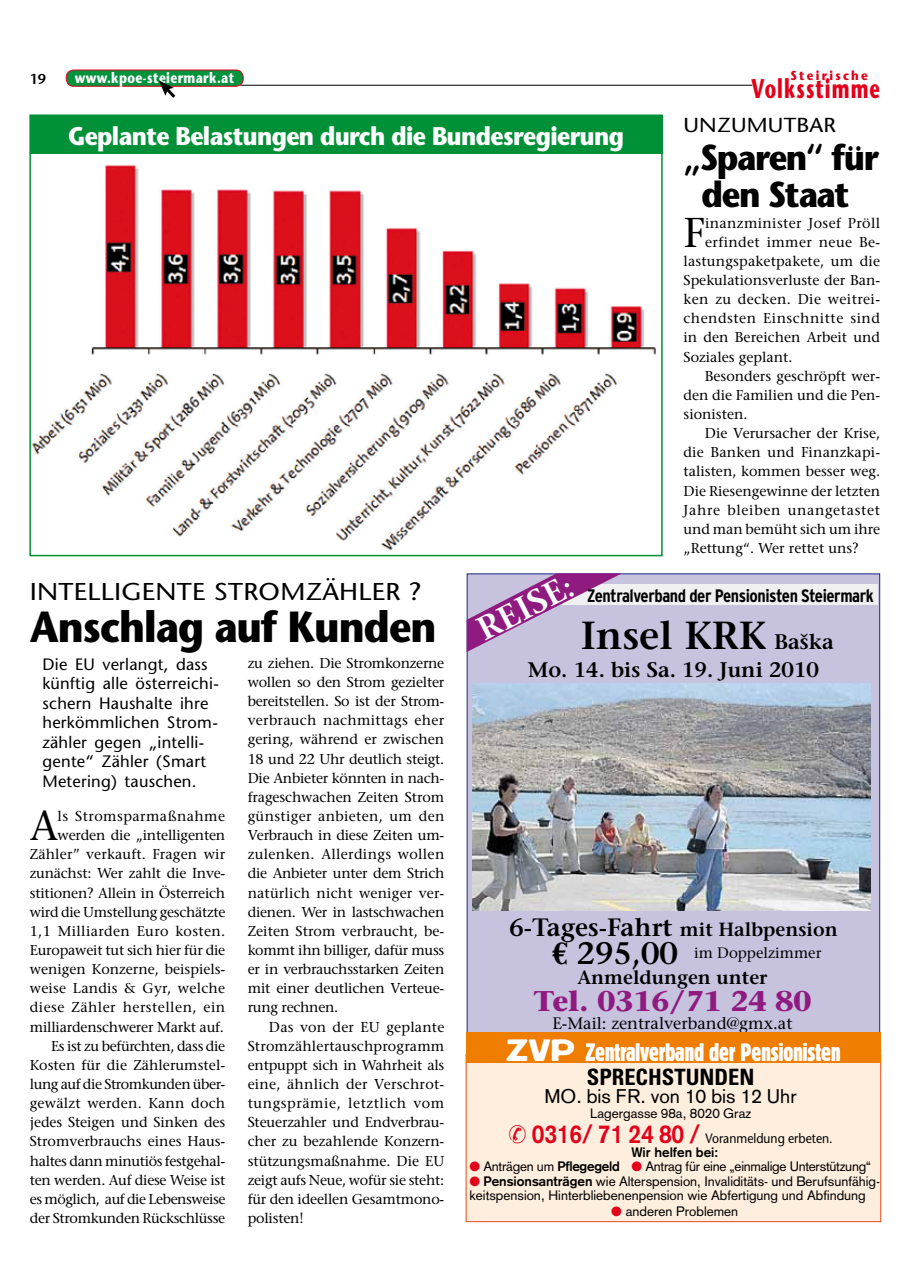
<style>
.page{position:relative;width:910px;height:1276px;background:#fff}
.page>*{position:absolute;margin:0;border:0;box-sizing:border-box;transform-origin:0 0}
.t1{font:700 43.5px "Stone Sans";letter-spacing:-.025em;color:#000;scale:.9 1}
.t2{font:41.55px "Stone Serif";color:#000}
.t3{font:600 39px "Stone Serif";color:#000}
.t4{font:700 36px/37.5px "Stone Sans";letter-spacing:-.04em;color:#000;text-align:center;scale:.9 1}
.t5{font:600 33px "Stone Serif";color:#fff}
.t6{font:600 31.05px "Stone Serif";color:#000}
.t7{font:700 28.5px "Stone Serif";color:#8f1b80}
.t8{font:700 27px "Stone Sans";letter-spacing:.06em;color:#e2001b;scale:.67 1}
.t9{font:700 25.5px "Stone Sans";letter-spacing:-.025em;color:#fff;scale:.9 1}
.t10{font:25.05px "Block BE Extra Cn";color:#fff}
.t11{font:24.3px "Stone Sans";letter-spacing:.01em;color:#000;scale:1.11 1}
.t12{font:700 condensed 22.5px "Univers";color:#000}
.t13{font:600 21px "Stone Serif";color:#000}
.t14{font:20.25px "Stone Sans";color:#000;scale:1.11 1}
.t15{font:19.5px "Akzidenz Grotesk";color:#000}
.t16{font:600 19.05px "Stone Serif";color:#000}
.t17{font:700 condensed 18px "Interstate";letter-spacing:-.025em;color:#000}
.t18{font:16.5px/19.5px "Stone Sans";letter-spacing:.015em;color:#000}
.t19{font:16.5px "Stone Serif";color:#000}
.t20{font:700 15px "Stone Sans";letter-spacing:.03em;color:#fff;scale:.8 1}
.t21{font:15px "Stone Serif";color:#000}
.t22{font:14.25px/19.2px "Stone Serif";color:#000;text-align:justify}
.t23{font:14.25px "Stone Serif";letter-spacing:.025em;color:#000}
.t24{font:14.25px "Stone Serif";letter-spacing:.035em;color:#000}
.t25{font:14.25px "Stone Serif";letter-spacing:.045em;color:#000}
.t26{font:600 14.25px "Stone Sans";color:#000}
.t27{font:13.5px/13.5px "Akzidenz Grotesk";color:#000}
.t28{font:13.5px "Akzidenz Grotesk";letter-spacing:-.02em;color:#000}
.t29{font:13.5px "Stone Sans";color:#000;scale:.9 1}
.t30{font:700 13.5px "Akzidenz Grotesk";color:#000}
.t31{font:700 12.9px "Stone Sans";letter-spacing:.2em;color:#e2001b;scale:.89 1}
.s1{font-size:29.1px}
.s2{font-size:25.05px}
.s3{font-family:"Euro Serif";font-weight:700}
.s4{font-family:"Block BE";font-size:30.6px}
.s5{font-family:"Akzidenz Grotesk";font-weight:700;font-size:25.5px;color:#e2001a}
.s6{color:#e2001a}
.s7{font-weight:700}
</style>
<div class="page">
<hr style="left:240px;top:85px;width:512px;height:1px;background:#000">
<div style="left:66px;top:70px;width:177px;height:16px;background:#00933d;border-radius:8px"></div>
<div style="left:66px;top:70px;width:178px;height:17px;border:1px solid #e2001b;border-radius:8px"></div>
<svg style="left:159px;top:80px;width:19px;height:18px"></svg>
<img style="left:32px;top:165px;width:624px;height:386px">
<div style="left:30px;top:115px;width:632px;height:39px;background:#009037"></div>
<div style="left:467px;top:573px;width:413px;height:502px;background:#c7c2de;border:1px solid #162983"></div>
<div style="left:562px;top:584px;width:316px;height:20px;background:#f0f0f1"></div>
<img style="left:473px;top:684px;width:397px;height:226px">
<div style="left:466px;top:1054px;width:415px;height:168px;background:#feeede;border:1px solid #e74c14"></div>
<div style="left:466px;top:1032px;width:415px;height:30px;background:#ee7d00"></div>
<svg style="left:467px;top:573px;width:155px;height:79px"></svg>
<p class="t20" style="left:75px;top:68px;width:201px">www.kpoe-steiermark.at</p>
<p class="t31" style="left:790px;top:67px;width:89px">Steirische</p>
<p class="t26" style="left:30px;top:70px;width:18px">19</p>
<h3 class="t8" style="left:752px;top:72px;width:193px">Volksstimme</h3>
<h3 class="t9" style="left:68px;top:119px;width:619px">Geplante Belastungen durch die Bundesregierung</h3>
<h3 class="t14" style="left:683px;top:113px;width:15px">Unz</h3>
<h3 class="t14" style="left:731px;top:113px;width:61px">umutbar</h3>
<h3 class="t4" style="left:683px;top:138px;width:218px">„Sparen“ für den Staat</h3>
<h2 class="t2" style="left:683px;top:207px;width:23px">F</h2>
<p class="t23" style="left:705px;top:214px;width:177px">inanzminister Josef Pröll</p>
<p class="t23" style="left:705px;top:233px;width:177px">erfindet immer neue Be-</p>
<p class="t22" style="left:683px;top:251px;width:198px">lastungspaketpakete, um die</p>
<p class="t22" style="left:683px;top:270px;width:198px">Spekulationsverluste der Ban-</p>
<p class="t23" style="left:683px;top:290px;width:198px">ken zu decken. Die weitrei-</p>
<p class="t24" style="left:683px;top:310px;width:198px">chendsten Einschnitte sind</p>
<p class="t22" style="left:683px;top:328px;width:198px">in den Bereichen Arbeit und</p>
<p class="t22" style="left:683px;top:347px;width:111px">Soziales geplant.</p>
<p class="t22" style="left:705px;top:366px;width:177px">Besonders geschröpft wer-</p>
<p class="t22" style="left:683px;top:385px;width:198px">den die Familien und die Pen-</p>
<p class="t22" style="left:683px;top:404px;width:66px">sionisten.</p>
<p class="t22" style="left:705px;top:423px;width:177px">Die Verursacher der Krise,</p>
<p class="t22" style="left:683px;top:443px;width:198px">die Banken und Finanzkapi-</p>
<p class="t22" style="left:683px;top:462px;width:198px">talisten, kommen besser weg.</p>
<p class="t22" style="left:683px;top:481px;width:198px">Die Riesengewinne der letzten</p>
<p class="t25" style="left:683px;top:501px;width:198px">Jahre bleiben unangetastet</p>
<p class="t22" style="left:683px;top:519px;width:198px">und man bemüht sich um ihre</p>
<p class="t22" style="left:683px;top:538px;width:177px">„Rettung“. Wer rettet uns?</p>
<h3 class="t11" style="left:30px;top:576px;width:354px">INTELLIGENTE STROMZÄHLER ?</h3>
<h1 class="t1" style="left:30px;top:599px;width:453px">Anschlag auf Kunden</h1>
<p class="t18" style="left:43px;top:654px;width:178px">Die EU verlangt, dass künftig alle österreichi&shy;schern Haushalte ihre herkömmlichen Strom&shy;zähler gegen „intelli&shy;gente“ Zähler (Smart<br>Metering) tauschen.</p>
<h2 class="t2" style="left:30px;top:800px;width:30px">A</h2>
<p class="t22" style="left:30px;top:806px;width:197px;text-align:right">ls Stromsparmaßnahme werden die „intelligenten<br>Zähler” verkauft. Fragen wir zunächst: Wer zahlt die Inve&shy;stitionen? Allein in Österreich wird die Umstellung geschätzte<br>1,1 Milliarden Euro kosten.<br>Europaweit tut sich hier für die wenigen Konzerne, beispiels&shy;weise Landis &amp; Gyr, welche diese Zähler herstellen, ein milliardenschwerer Markt auf.<br>Es ist zu befürchten, dass die<br>Kosten für die Zählerumstel&shy;lung auf die Stromkunden über&shy;gewälzt werden. Kann doch jedes Steigen und Sinken des<br>Stromverbrauchs eines Haus&shy;haltes dann minutiös festgehal&shy;ten werden. Auf diese Weise ist es möglich, auf die Lebensweise der Stromkunden Rückschlüsse</p>
<p class="t22" style="left:248px;top:653px;width:198px">zu ziehen. Die Stromkonzerne wollen so den Strom gezielter bereitstellen. So ist der Strom&shy;verbrauch nachmittags eher gering, während er zwischen 18 und 22 Uhr deutlich steigt.<br>Die Anbieter könnten in nach&shy;frageschwachen Zeiten Strom günstiger anbieten, um den Verbrauch in diese Zeiten um&shy;zulenken. Allerdings wollen die Anbieter unter dem Strich natürlich nicht weniger ver&shy;dienen. Wer in lastschwachen Zeiten Strom verbraucht, be&shy;kommt ihn billiger, dafür muss er in verbrauchsstarken Zeiten mit einer deutlichen Verteue&shy;rung rechnen.</p>
<p class="t22" style="left:248px;top:1017px;width:198px;text-indent:21px">Das von der EU geplante Stromzählertauschprogramm entpuppt sich in Wahrheit als eine, ähnlich der Verschrot&shy;tungsprämie, letztlich vom Steuerzahler und Endverbrau&shy;cher zu bezahlende Konzern&shy;stützungsmaßnahme. Die EU zeigt aufs Neue, wofür sie steht: für den ideellen Gesamtmono&shy;polisten!</p>
<h3 class="t5" style="left:470px;top:612px;width:105px;rotate:-27deg">REISE<span class="s1">:</span></h3>
<p class="t17" style="left:587px;top:586px;width:288px">Zentralverband der Pensionisten Steiermark</p>
<h3 class="t3" style="left:581px;top:611px;width:187px">Insel KRK</h3>
<h3 class="t13" style="left:528px;top:657px;width:293px">Mo. 14. bis Sa. 19. Juni 2010</h3>
<h3 class="t13" style="left:774px;top:628px;width:61px">Baška</h3>
<h3 class="t16" style="left:509px;top:917px;width:330px"><span class="s2">6-Tages-Fahrt</span> mit Halbpension</h3>
<h3 class="t6" style="left:552px;top:934px;width:127px"><span class="s3">e</span> 295,00</h3>
<p class="t21" style="left:694px;top:943px;width:129px">im Doppelzimmer</p>
<h3 class="t16" style="left:577px;top:965px;width:191px">Anmeldungen unter</h3>
<h3 class="t7" style="left:533px;top:982px;width:279px">Tel. 0316/71 24 80</h3>
<p class="t19" style="left:552px;top:1013px;width:242px">E-Mail: zentralverband@gmx.at</p>
<h3 class="t10" style="left:506px;top:1037px;width:336px"><span class="s4">ZVP</span> Zentralverband der Pensionisten</h3>
<h3 class="t12" style="left:587px;top:1063px;width:169px">SPRECHSTUNDEN</h3>
<h3 class="t15" style="left:544px;top:1084px;width:254px">MO. bis FR. von 10 bis 12 Uhr</h3>
<p class="t27" style="left:590px;top:1106px;width:163px">Lagergasse 98a, 8020 Graz</p>
<p class="t29" style="left:532px;top:1130px;width:336px"><span class="s5">0316/ 71 24 80 /</span> Voranmeldung erbeten.</p>
<p class="t30" style="left:631px;top:1144px;width:88px">Wir helfen bei:</p>
<p class="t28" style="left:469px;top:1158px;width:403px"><span class="s6">●</span> Anträgen um <span class="s7">Pflegegeld</span> <span class="s6">●</span> Antrag für eine „einmalige Unterstützung“</p>
<p class="t27" style="left:469px;top:1175px;width:412px"><span class="s6">●</span> <span class="s7">Pensionsanträgen</span> wie Alterspension, Invaliditäts- und Berufsunfähig&shy;keitspension, Hinterbliebenenpension wie Abfertigung und Abfindung</p>
<p class="t27" style="left:611px;top:1204px;width:128px"><span class="s6">●</span> anderen Problemen</p>
</div>
